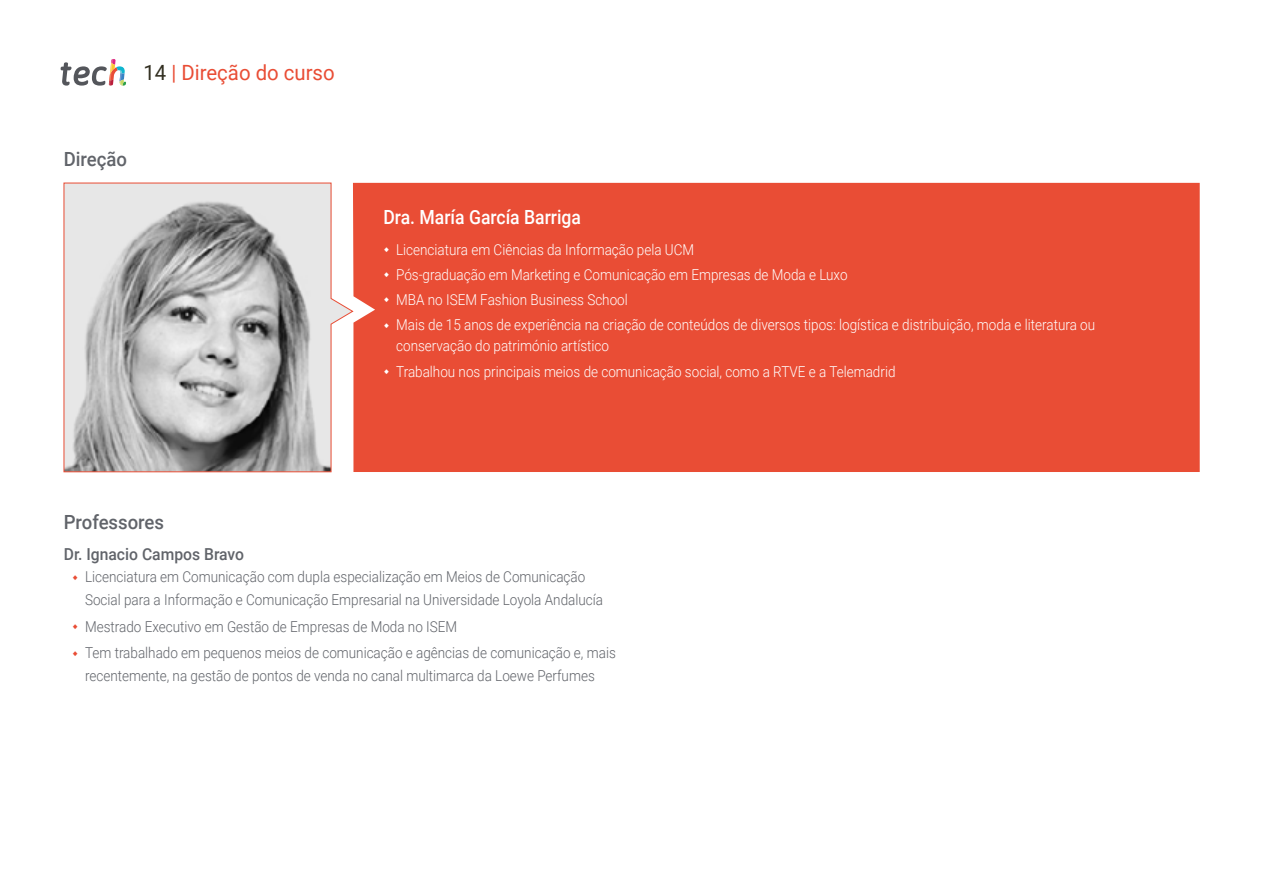
<style>
.page{position:relative;width:1263px;height:893px;background:#fff}
.page>*{position:absolute;margin:0;border:0;box-sizing:border-box;transform-origin:0 0}
.t1{font:21px "Roboto";color:#e94d35}
.t2{font:500 19.5px "Roboto";color:#fff;scale:.9 1}
.t3{font:500 19.5px "Roboto";color:#61646a;scale:.95 1}
.t4{font:500 16.5px "Roboto";color:#61646a;scale:.95 1}
.t5{font:300 15px/25.2px "Roboto";color:#fff;scale:.9 1}
.t6{font:300 15px/22.5px "Roboto";color:#61646a;scale:.9 1}
.s1{color:#312e20}
</style>
<div class="page">
<svg style="left:61px;top:59px;width:65px;height:27px"></svg>
<div style="left:353px;top:183px;width:847px;height:289px;background:#e94d35"></div>
<svg style="left:64px;top:183px;width:289px;height:289px"></svg>
<svg style="left:384px;top:247px;width:5px;height:5px"></svg>
<svg style="left:384px;top:272px;width:5px;height:5px"></svg>
<svg style="left:384px;top:297px;width:5px;height:5px"></svg>
<svg style="left:384px;top:323px;width:5px;height:5px"></svg>
<svg style="left:384px;top:369px;width:5px;height:5px"></svg>
<h1 class="t1" style="left:144px;top:57px;width:193px"><span class="s1">14</span> | Direção do curso</h1>
<h2 class="t3" style="left:64px;top:145px;width:68px">Direção</h2>
<h2 class="t2" style="left:383px;top:204px;width:221px">Dra. María García Barriga</h2>
<p class="t5" style="left:396px;top:236px;width:778px">Licenciatura em Ciências da Informação pela UCM<br>Pós-graduação em Marketing e Comunicação em Empresas de Moda e Luxo<br>MBA no ISEM Fashion Business School<br>Mais de 15 anos de experiência na criação de conteúdos de diversos tipos: logística e distribuição, moda e literatura ou</p>
<p class="t5" style="left:396px;top:333px;width:556px">conservação do património artístico<br>Trabalhou nos principais meios de comunicação social, como a RTVE e a Telemadrid</p>
<h2 class="t3" style="left:64px;top:509px;width:107px">Professores</h2>
<p class="t4" style="left:64px;top:543px;width:191px">Dr. Ignacio Campos Bravo</p>
<p class="t6" style="left:85px;top:565px;width:577px">Licenciatura em Comunicação com dupla especialização em Meios de Comunicação<br>Social para a Informação e Comunicação Empresarial na Universidade Loyola Andalucía</p>
<p class="t6" style="left:85px;top:612px;width:591px;line-height:26.7px">Mestrado Executivo em Gestão de Empresas de Moda no ISEM<br>Tem trabalhado em pequenos meios de comunicação e agências de comunicação e, mais</p>
<p class="t6" style="left:85px;top:664px;width:568px">recentemente, na gestão de pontos de venda no canal multimarca da Loewe Perfumes</p>
</div>
